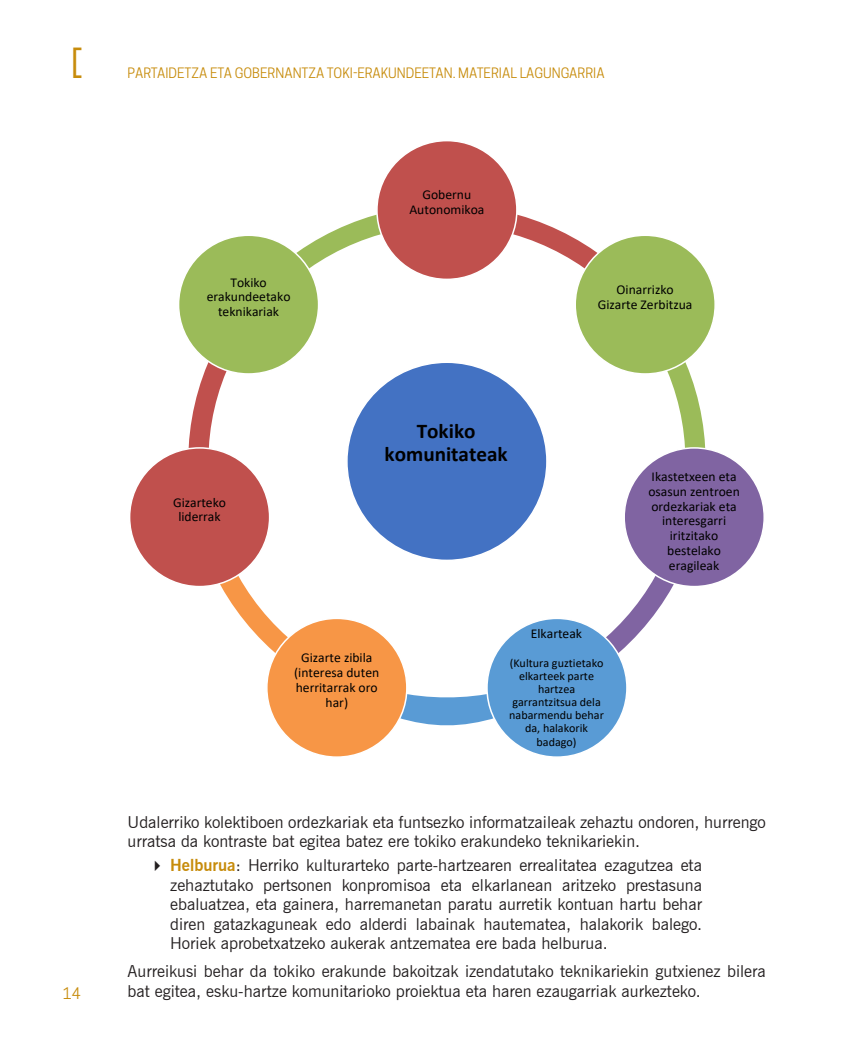
<style>
.page{position:relative;width:851px;height:1063px;background:#fff}
.page>*{position:absolute;margin:0;border:0;box-sizing:border-box;transform-origin:0 0}
.t1{font:39px "Cooper Hewitt";color:#c78c0c}
.t2{font:700 21px/22.8px "Calibri";color:#000;text-align:center}
.t3{font:16.5px/19.5px "News Gothic BT";color:#231f20}
.t4{font:15px "Cooper Hewitt";color:#c78c0c}
.t5{font:13.5px/14.7px "Calibri";color:#000;text-align:center}
.t6{font:13.5px "Cooper Hewitt";color:#c78c0c}
.t7{font:12px/13.2px "Calibri";color:#000;text-align:center}
.s1{font-weight:700;color:#c78c0c}
</style>
<div class="page">
<svg style="left:188px;top:214px;width:518px;height:519px"></svg>
<div style="left:347px;top:362px;width:200px;height:198px;background:#4372c3;border-radius:50%"></div>
<div style="left:377px;top:141px;width:140px;height:138px;background:#c0504d;border-radius:50%"></div>
<div style="left:575px;top:235px;width:140px;height:139px;background:#9bbb59;border-radius:50%"></div>
<div style="left:624px;top:448px;width:140px;height:139px;background:#8064a2;border-radius:50%"></div>
<div style="left:487px;top:618px;width:139px;height:139px;background:#599bd5;border-radius:50%"></div>
<div style="left:267px;top:618px;width:140px;height:139px;background:#f79646;border-radius:50%"></div>
<div style="left:130px;top:448px;width:139px;height:139px;background:#c0504d;border-radius:50%"></div>
<div style="left:178px;top:235px;width:140px;height:139px;background:#9bbb59;border-radius:50%"></div>
<h1 class="t1" style="left:71px;top:40px;width:14px">[</h1>
<p class="t4" style="left:63px;top:985px;width:19px">14</p>
<p class="t6" style="left:128px;top:65px;width:478px">PARTAIDETZA ETA GOBERNANTZA TOKI-ERAKUNDEETAN. MATERIAL LAGUNGARRIA</p>
<p class="t5" style="left:207px;top:274px;width:85px">Tokiko erakundeetako teknikariak</p>
<p class="t5" style="left:173px;top:494px;width:55px">Gizarteko liderrak</p>
<p class="t5" style="left:409px;top:187px;width:76px">Gobernu<br>Autonomikoa</p>
<p class="t2" style="left:384px;top:420px;width:125px">Tokiko komunitateak</p>
<p class="t5" style="left:597px;top:282px;width:96px">Oinarrizko<br>Gizarte Zerbitzua</p>
<p class="t5" style="left:648px;top:469px;width:93px">Ikastetxeen eta osasun zentroen ordezkariak eta interesgarri iritzitako bestelako eragileak</p>
<p class="t5" style="left:294px;top:650px;width:87px">Gizarte zibila (interesa duten herritarrak oro har)</p>
<p class="t5" style="left:531px;top:626px;width:53px">Elkarteak</p>
<p class="t7" style="left:509px;top:656px;width:96px">(Kultura guztietako elkarteek parte hartzea garrantzitsua dela nabarmendu behar da, halakorik badago)</p>
<p class="t3" style="left:128px;top:812px;width:639px">Udalerriko kolektiboen ordezkariak eta funtsezko informatzaileak zehaztu ondoren, hurrengo urratsa da kontraste bat egitea batez ere tokiko erakundeko teknikariekin.</p>
<p class="t3" style="left:170px;top:855px;width:533px;text-align:justify"><span class="s1">Helburua</span>: Herriko kulturarteko parte-hartzearen errealitatea ezagutzea eta zehaztutako pertsonen konpromisoa eta elkarlanean aritzeko prestasuna ebaluatzea, eta gainera, harremanetan paratu aurretik kontuan hartu behar diren gatazkaguneak edo alderdi labainak hautematea, halakorik balego.<br>Horiek aprobetxatzeko aukerak antzematea ere bada helburua.</p>
<p class="t3" style="left:128px;top:961px;width:639px">Aurreikusi behar da tokiko erakunde bakoitzak izendatutako teknikariekin gutxienez bilera bat egitea, esku-hartze komunitarioko proiektua eta haren ezaugarriak aurkezteko.</p>
</div>
